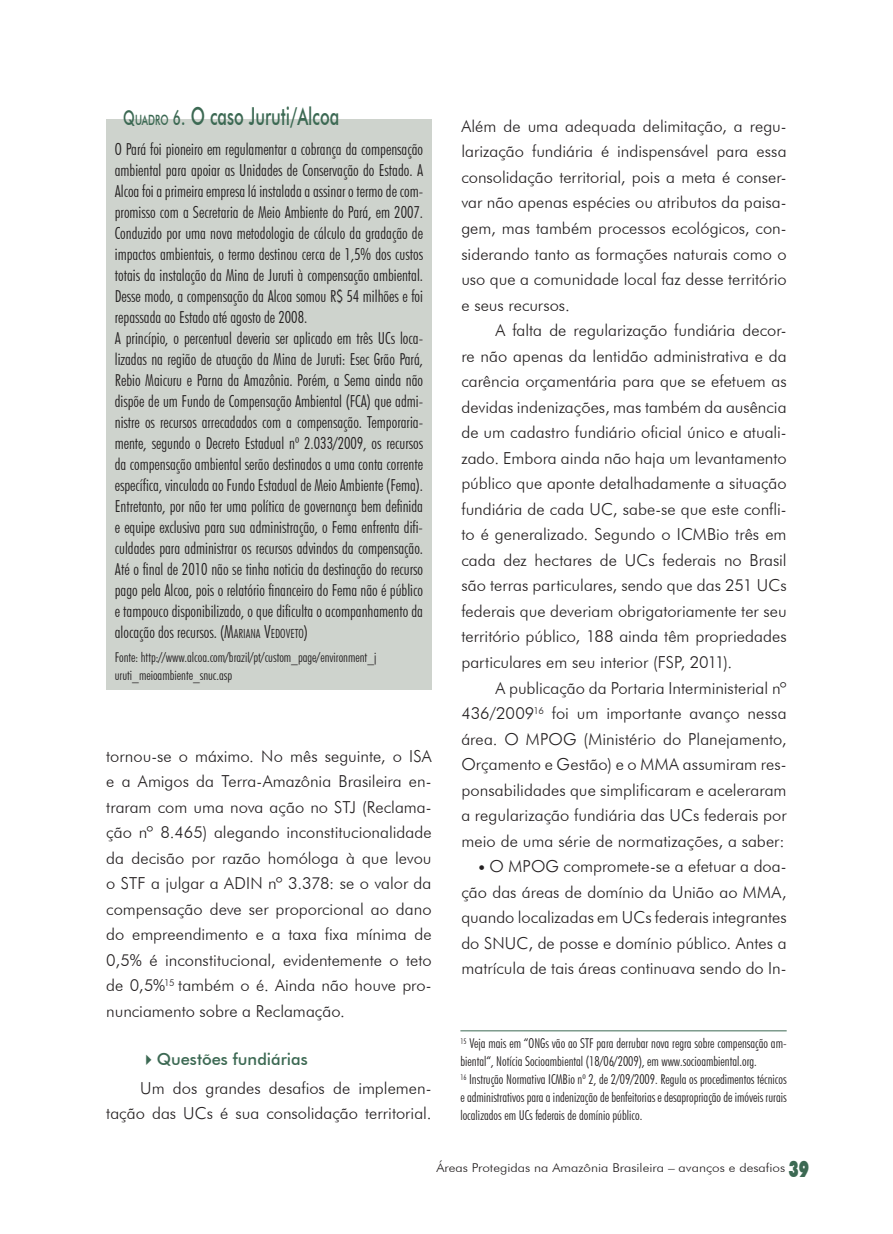
<style>
.page{position:relative;width:893px;height:1234px;background:#fff}
.page>*{position:absolute;margin:0;border:0;box-sizing:border-box;transform-origin:0 0}
.t1{font:500 24.75px "Futura BT";color:#3c6953;scale:.67 1}
.t2{font:300 16.5px/25.5px "Futura BT";color:#231f20;text-align:justify}
.t3{font:300 condensed 16.5px/21px "Futura BT";color:#231f20}
.t4{font:300 condensed 13.5px/18px "Futura BT";color:#231f20}
.t5{font:300 12.15px "Futura BT";color:#231f20;scale:1.11 1}
.s1{font-size:20.25px}
.s2{font-size:14.1px}
.s3{font-size:18px}
.s4{font-size:12.6px}
.s5{color:#3c6953}
.s6{font-weight:500;color:#3c6953}
.s7{font-weight:900;font-size:22.5px;color:#3c6953}
</style>
<div class="page">
<hr style="left:460px;top:1030px;width:327px;height:1px;background:#3c6953">
<div style="left:106px;top:119px;width:326px;height:570px;background:#ced3cd"></div>
<h1 class="t1" style="left:123px;top:101px;width:324px"><span class="s1">Q</span><span class="s2">UADRO</span> <span class="s1">6</span>. O caso Juruti/Alcoa</h1>
<p class="t3" style="left:115px;top:138px;width:310px">O Pará foi pioneiro em regulamentar a cobrança da compensação ambiental para apoiar as Unidades de Conservação do Estado. A Alcoa foi a primeira empresa lá instalada a assinar o termo de com&shy;promisso com a Secretaria de Meio Ambiente do Pará, em 2007.<br>Conduzido por uma nova metodologia de cálculo da gradação de impactos ambientais, o termo destinou cerca de 1,5% dos custos totais da instalação da Mina de Juruti à compensação ambiental.<br>Desse modo, a compensação da Alcoa somou R$ 54 milhões e foi repassada ao Estado até agosto de 2008.<br>A princípio, o percentual deveria ser aplicado em três UCs loca&shy;lizadas na região de atuação da Mina de Juruti: Esec Grão Pará, Rebio Maicuru e Parna da Amazônia. Porém, a Sema ainda não dispõe de um Fundo de Compensação Ambiental (FCA) que admi&shy;nistre os recursos arrecadados com a compensação. Temporaria&shy;mente, segundo o Decreto Estadual nº 2.033/2009, os recursos da compensação ambiental serão destinados a uma conta corrente específica, vinculada ao Fundo Estadual de Meio Ambiente (Fema).<br>Entretanto, por não ter uma política de governança bem definida e equipe exclusiva para sua administração, o Fema enfrenta difi&shy;culdades para administrar os recursos advindos da compensação.<br>Até o final de 2010 não se tinha noticia da destinação do recurso pago pela Alcoa, pois o relatório financeiro do Fema não é público e tampouco disponibilizado, o que dificulta o acompanhamento da alocação dos recursos. (<span class="s3">M</span><span class="s4">ARIANA</span> <span class="s3">V</span><span class="s4">EDOVETO</span>)</p>
<p class="t4" style="left:115px;top:647px;width:263px">Fonte: http://www.alcoa.com/brazil/pt/custom_page/environment_j uruti_meioambiente_snuc.asp</p>
<p class="t2" style="left:106px;top:742px;width:327px">tornou-se o máximo. No mês seguinte, o ISA e a Amigos da Terra-Amazônia Brasileira en&shy;traram com uma nova ação no STJ (Reclama&shy;ção nº 8.465) alegando inconstitucionalidade da decisão por razão homóloga à que levou o STF a julgar a ADIN nº 3.378: se o valor da compensação deve ser proporcional ao dano do empreendimento e a taxa fixa mínima de 0,5% é inconstitucional, evidentemente o teto de 0,5%<sup>15</sup> também o é. Ainda não houve pro&shy;nunciamento sobre a Reclamação.</p>
<p class="t2" style="left:140px;top:1044px;width:293px;line-height:28.5px"><span class="s5">✔</span><span class="s6">Questões fundiárias<br></span>Um dos grandes desafios de implemen-</p>
<p class="t2" style="left:106px;top:1100px;width:327px">tação das UCs é sua consolidação territorial.</p>
<p class="t2" style="left:461px;top:113px;width:327px">Além de uma adequada delimitação, a regu&shy;larização fundiária é indispensável para essa consolidação territorial, pois a meta é conser&shy;var não apenas espécies ou atributos da paisa&shy;gem, mas também processos ecológicos, con&shy;siderando tanto as formações naturais como o uso que a comunidade local faz desse território e seus recursos.</p>
<p class="t2" style="left:461px;top:317px;width:327px;text-indent:34px">A falta de regularização fundiária decor&shy;re não apenas da lentidão administrativa e da carência orçamentária para que se efetuem as devidas indenizações, mas também da ausência de um cadastro fundiário oficial único e atuali&shy;zado. Embora ainda não haja um levantamento público que aponte detalhadamente a situação fundiária de cada UC, sabe-se que este confli&shy;to é generalizado. Segundo o ICMBio três em cada dez hectares de UCs federais no Brasil são terras particulares, sendo que das 251 UCs federais que deveriam obrigatoriamente ter seu território público, 188 ainda têm propriedades particulares em seu interior (FSP, 2011).</p>
<p class="t2" style="left:461px;top:674px;width:327px;text-align:right">A publicação da Portaria Interministerial nº 436/2009<sup>16</sup> foi um importante avanço nessa área. O MPOG (Ministério do Planejamento, Orçamento e Gestão) e o MMA assumiram res&shy;ponsabilidades que simplificaram e aceleraram a regularização fundiária das UCs federais por meio de uma série de normatizações, a saber:<br>O MPOG compromete-se a efetuar a doa&shy;ção das áreas de domínio da União ao MMA, quando localizadas em UCs federais integrantes do SNUC, de posse e domínio público. Antes a matrícula de tais áreas continuava sendo do In-</p>
<p class="t4" style="left:460px;top:1034px;width:328px"><sup>15</sup> Veja mais em “ONGs vão ao STF para derrubar nova regra sobre compensação am&shy;biental“, Notícia Socioambiental (18/06/2009), em www.socioambiental.org.<br><sup>16</sup> Instrução Normativa ICMBio nº 2, de 2/09/2009. Regula os procedimentos técnicos e administrativos para a indenização de benfeitorias e desapropriação de imóveis rurais localizados em UCs federais de domínio público.</p>
<p class="t5" style="left:437px;top:1160px;width:337px">Áreas Protegidas na Amazônia Brasileira – avanços e desafios <span class="s7">39</span></p>
</div>
